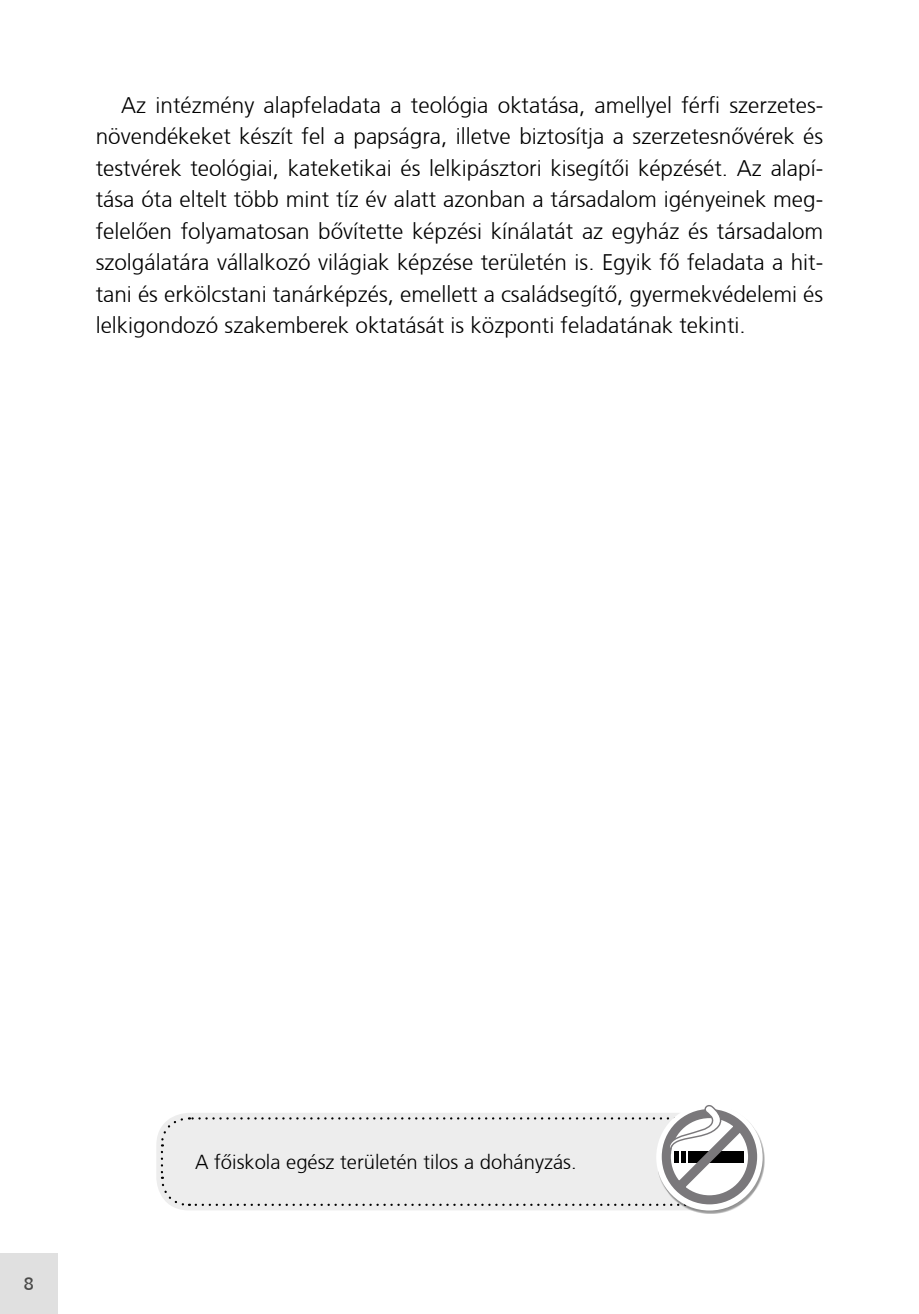
<style>
.page{position:relative;width:919px;height:1314px;background:#fff}
.page>*{position:absolute;margin:0;border:0;box-sizing:border-box;transform-origin:0 0}
.t1{font:300 22.5px/31.5px "Frutiger CE";color:#000;text-align:justify}
.t2{font:300 20.25px "Frutiger CE";color:#000}
.t3{font:18px "Frutiger CE";color:#4a4a49}
</style>
<div class="page">
<div style="left:0;top:1253px;width:57px;height:61px;background:#e0e0e0"></div>
<div style="left:657px;top:1107px;width:107px;height:106px;background:#000;opacity:.4"></div>
<svg style="left:160px;top:1105px;width:601px;height:104px"></svg>
<p class="t1" style="left:96px;top:91px;width:729px;text-indent:26px">Az intézmény alapfeladata a teológia oktatása, amellyel férfi szerzetes&shy;növendékeket készít fel a papságra, illetve biztosítja a szerzetesnővérek és testvérek teológiai, kateketikai és lelkipásztori kisegítői képzését. Az alapí&shy;tása óta eltelt több mint tíz év alatt azonban a társadalom igényeinek meg&shy;felelően folyamatosan bővítette képzési kínálatát az egyház és társadalom szolgálatára vállalkozó világiak képzése területén is. Egyik fő feladata a hit&shy;tani és erkölcstani tanárképzés, emellett a családsegítő, gyermekvédelemi és lelkigondozó szakemberek oktatását is központi feladatának tekinti.</p>
<p class="t3" style="left:24px;top:1276px;width:12px">8</p>
<p class="t2" style="left:195px;top:1154px;width:383px">A főiskola egész területén tilos a dohányzás.</p>
</div>
